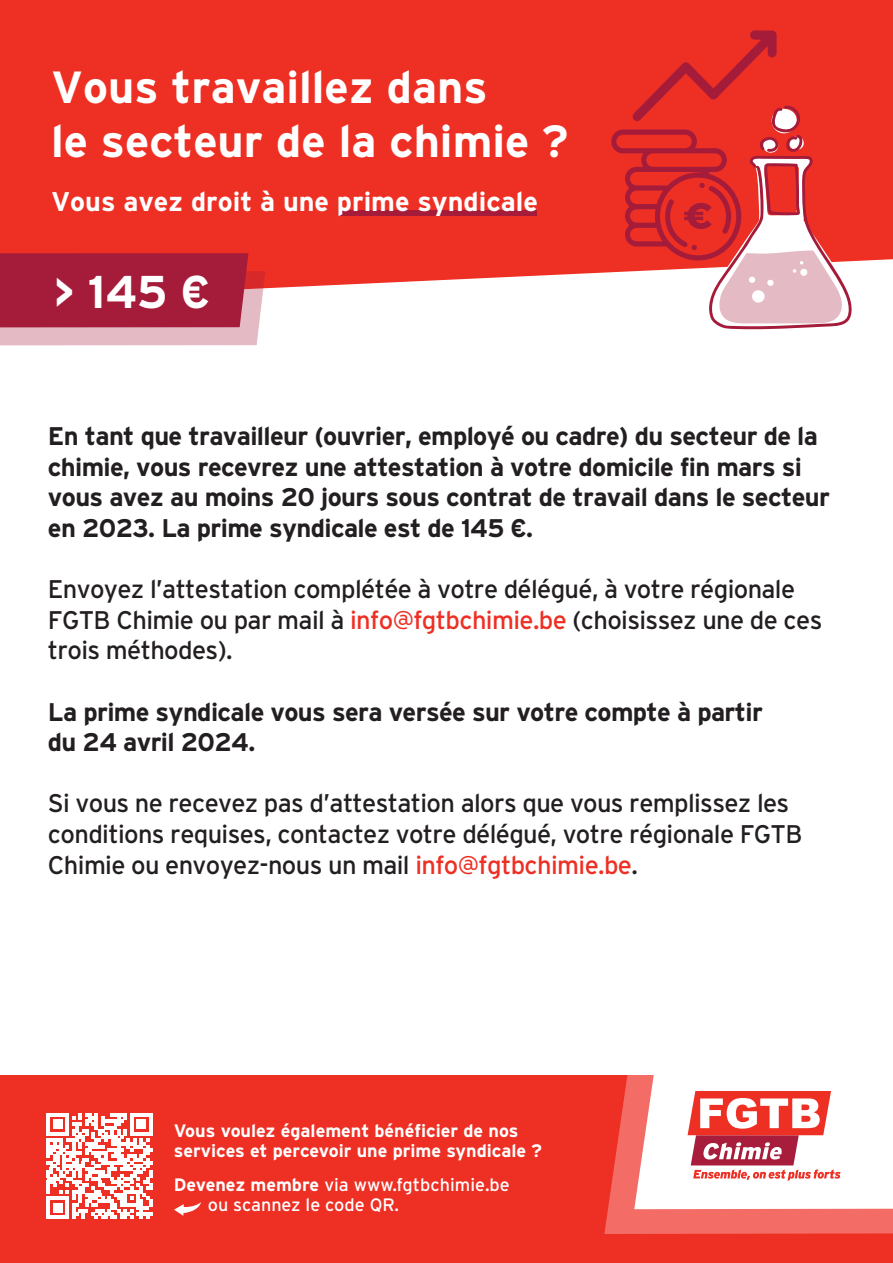
<style>
.page{position:relative;width:893px;height:1263px;background:#fff}
.page>*{position:absolute;margin:0;border:0;box-sizing:border-box;transform-origin:0 0}
.t1{font:700 45.9px "Interstate";color:#fff}
.t2{font:700 45px/54px "Interstate";color:#fff}
.t3{font:700 27px "Interstate";color:#fff}
.t4{font:25.5px/30.6px "Interstate";letter-spacing:-.025em;color:#231f20}
.t5{font:700 25.5px/30.6px "Interstate";letter-spacing:-.025em;color:#231f20}
.t6{font:700 18px/19.5px "Interstate";color:#fff}
.t7{font:18px/19.5px "Interstate";color:#fff}
.s1{color:#ee2f24}
.s2{font-weight:700}
</style>
<div class="page">
<div style="left:0;top:0;width:893px;height:289px;background:#ee2f24"></div>
<div style="left:0;top:1076px;width:893px;height:187px;background:#ee2f24"></div>
<svg style="left:604px;top:1075px;width:289px;height:159px;fill:#f36c65"></svg>
<svg style="left:634px;top:1075px;width:259px;height:134px;background:#fef5f4"></svg>
<svg style="left:0;top:253px;width:265px;height:92px;background:#b5415a"></svg>
<svg style="left:174px;top:1202px;width:27px;height:14px"></svg>
<svg style="left:47px;top:1113px;width:105px;height:106px"></svg>
<hr style="left:47px;top:1216px;width:22px;height:3px;background:#fff">
<div style="left:53px;top:1203px;width:10px;height:9px;background:#fff"></div>
<div style="left:339px;top:210px;width:198px;height:6px;background:#a51c3b"></div>
<svg style="left:688px;top:1091px;width:153px;height:90px"></svg>
<svg style="left:611px;top:31px;width:241px;height:298px"></svg>
<h2 class="t2" style="left:51px;top:60px;width:519px">Vous travaillez dans<br>le secteur de la chimie ?</h2>
<p class="t3" style="left:51px;top:187px;width:489px">Vous avez droit à une prime syndicale</p>
<h1 class="t1" style="left:54px;top:266px;width:157px">&gt; 145 €</h1>
<p class="t5" style="left:48px;top:421px;width:783px">En tant que travailleur (ouvrier, employé ou cadre) du secteur de la chimie, vous recevrez une attestation à votre domicile fin mars si vous avez au moins 20 jours sous contrat de travail dans le secteur en 2023. La prime syndicale est de 145 €.</p>
<p class="t4" style="left:48px;top:574px;width:776px">Envoyez l’attestation complétée à votre délégué, à votre régionale<br>FGTB Chimie ou par mail à <span class="s1">info@fgtbchimie.be</span> (choisissez une de ces trois méthodes).</p>
<p class="t5" style="left:48px;top:696px;width:717px">La prime syndicale vous sera versée sur votre compte à partir du 24 avril 2024.</p>
<p class="t4" style="left:48px;top:788px;width:756px">Si vous ne recevez pas d’attestation alors que vous remplissez les conditions requises, contactez votre délégué, votre régionale FGTB<br>Chimie ou envoyez-nous un mail <span class="s1">info@fgtbchimie.be</span>.</p>
<p class="t6" style="left:174px;top:1121px;width:370px">Vous voulez également bénéficier de nos services et percevoir une prime syndicale ?</p>
<p class="t7" style="left:208px;top:1175px;width:303px;text-indent:-34px"><span class="s2">Devenez membre</span> via www.fgtbchimie.be ou scannez le code QR.</p>
</div>
